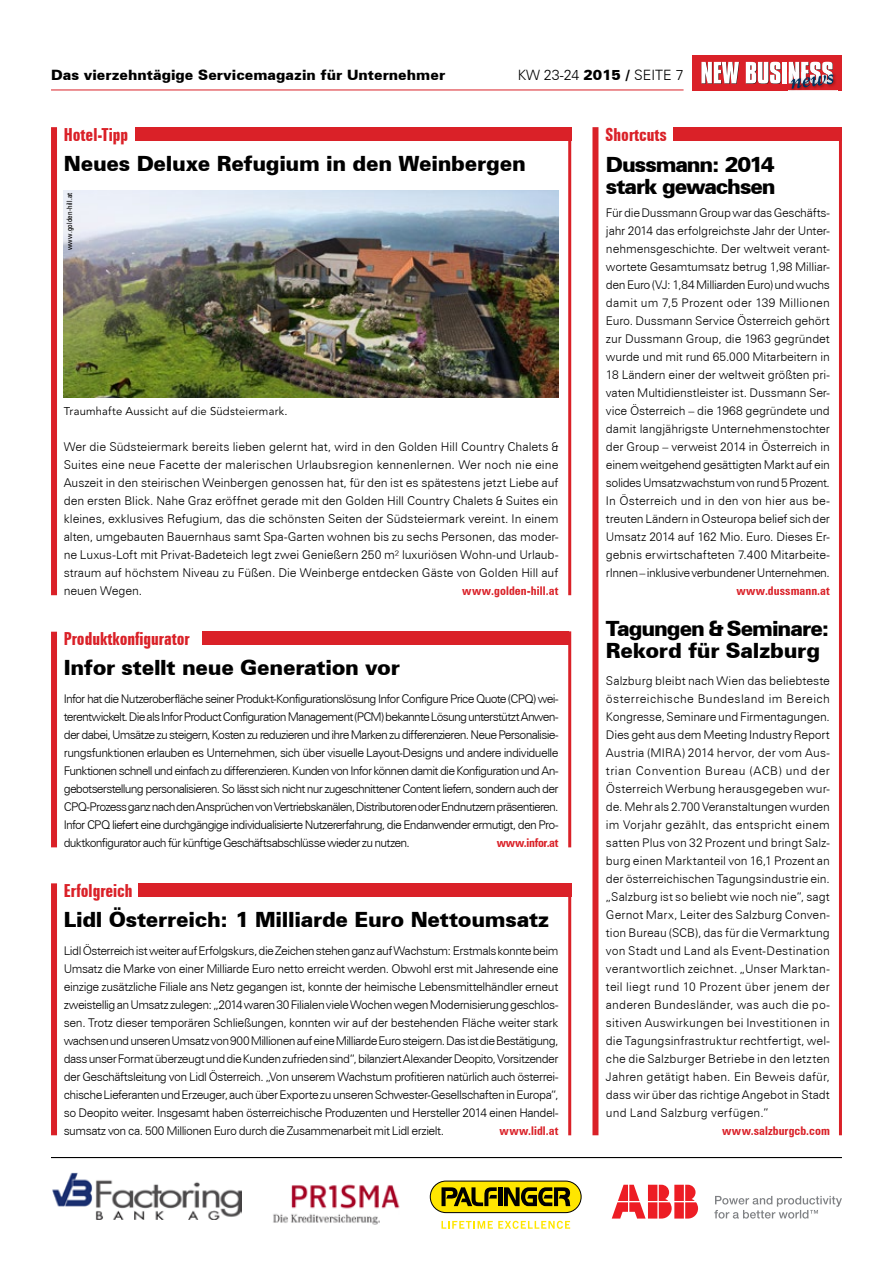
<style>
.page{position:relative;width:893px;height:1263px;background:#fff}
.page>*{position:absolute;margin:0;border:0;box-sizing:border-box;transform-origin:0 0}
.t1{font:900 21px "Zurich BT";letter-spacing:-.015em;color:#000}
.t2{font:900 21px/22.5px "Zurich BT";letter-spacing:-.04em;color:#000}
.t3{font:900 21px/22.5px "Zurich BT";letter-spacing:-.055em;color:#000}
.t4{font:700 extra-condensed 18px "Zurich BT";color:#da2128}
.t5{font:900 14.25px "Zurich BT";color:#000}
.t6{font:300 14.25px "Zurich BT";color:#000}
.t7{font:300 12.15px/18px "Zurich BT";letter-spacing:-.005em;color:#000;text-align:justify}
.t8{font:300 12px/18px "Zurich BT";letter-spacing:-.035em;color:#000;text-align:justify}
.t9{font:700 condensed 12px "Zurich BT";letter-spacing:.005em;color:#da2128}
.t10{font:700 condensed 12px "Zurich BT";letter-spacing:-.025em;color:#da2128}
.t11{font:11.25px "Avenir LT Std";letter-spacing:.015em;color:#000}
.t12{font:condensed 7.5px "Zurich BT";letter-spacing:.025em;color:#000}
.s1{font-weight:900}
</style>
<div class="page">
<hr style="left:51px;top:90px;width:633px;height:1px;background:#da2128">
<div style="left:692px;top:55px;width:150px;height:35px;background:#da2128"></div>
<hr style="left:783px;top:62px;width:4px;height:22px;background:#fff">
<svg style="left:701px;top:62px;width:38px;height:22px"></svg>
<svg style="left:746px;top:62px;width:35px;height:22px"></svg>
<div style="left:782px;top:62px;width:5px;height:21px;background:#fff"></div>
<img style="left:788px;top:72px;width:48px;height:18px">
<svg style="left:789px;top:62px;width:44px;height:27px"></svg>
<img style="left:52px;top:1173px;width:190px;height:46px">
<svg style="left:714px;top:1196px;width:128px;height:22px"></svg>
<svg style="left:612px;top:1185px;width:86px;height:33px"></svg>
<img style="left:273px;top:1184px;width:127px;height:41px">
<svg style="left:430px;top:1180px;width:152px;height:33px;background:#a79810"></svg>
<svg style="left:441px;top:1221px;width:129px;height:8px"></svg>
<div style="left:51px;top:632px;width:6px;height:215px;background:#da2128"></div>
<div style="left:202px;top:631px;width:367px;height:14px;background:#da2128"></div>
<hr style="left:568px;top:631px;width:3px;height:216px;background:#da2128">
<div style="left:592px;top:127px;width:6px;height:1008px;background:#da2128"></div>
<div style="left:674px;top:127px;width:168px;height:14px;background:#da2128"></div>
<hr style="left:839px;top:127px;width:3px;height:1008px;background:#da2128">
<div style="left:51px;top:127px;width:6px;height:468px;background:#da2128"></div>
<div style="left:135px;top:127px;width:436px;height:14px;background:#da2128"></div>
<hr style="left:568px;top:127px;width:3px;height:468px;background:#da2128">
<div style="left:51px;top:883px;width:6px;height:252px;background:#da2128"></div>
<div style="left:138px;top:883px;width:433px;height:14px;background:#da2128"></div>
<hr style="left:568px;top:883px;width:3px;height:252px;background:#da2128">
<hr style="left:51px;top:1157px;width:791px;height:1px;background:#000">
<img style="left:64px;top:190px;width:494px;height:207px">
<p class="t5" style="left:51px;top:66px;width:396px">Das vierzehntägige Servicemagazin für Unternehmer</p>
<p class="t6" style="left:518px;top:66px;width:167px">KW 23-24 <span class="s1">2015 /</span> SEITE 7</p>
<h2 class="t4" style="left:64px;top:124px;width:66px">Hotel-Tipp</h2>
<h2 class="t4" style="left:605px;top:124px;width:63px">Shortcuts</h2>
<h1 class="t1" style="left:64px;top:151px;width:463px">Neues Deluxe Refugium in den Weinbergen</h1>
<h1 class="t3" style="left:606px;top:153px;width:171px">Dussmann: 2014 stark gewachsen</h1>
<p class="t8" style="left:606px;top:204px;width:225px">Für die Dussmann Group war das Geschäfts&shy;jahr 2014 das erfolgreichste Jahr der Unter&shy;nehmensgeschichte. Der weltweit verant&shy;wortete Gesamtumsatz betrug 1,98 Milliar&shy;den Euro (VJ: 1,84 Milliarden Euro) und wuchs damit um 7,5 Prozent oder 139 Millionen Euro. Dussmann Service Österreich gehört zur Dussmann Group, die 1963 gegründet wurde und mit rund 65.000 Mitarbeitern in 18 Ländern einer der weltweit größten pri&shy;vaten Multidienstleister ist. Dussmann Ser&shy;vice Österreich – die 1968 gegründete und damit langjährigste Unternehmenstochter der Group – verweist 2014 in Österreich in einem weitgehend gesättigten Markt auf ein solides Umsatzwachstum von rund 5 Prozent.<br>In Österreich und in den von hier aus be&shy;treuten Ländern in Osteuropa belief sich der Umsatz 2014 auf 162 Mio. Euro. Dieses Er&shy;gebnis erwirtschafteten 7.400 Mitarbeite&shy;rInnen – inklusive verbundener Unternehmen.</p>
<p class="t9" style="left:736px;top:584px;width:95px">www.dussmann.at</p>
<h1 class="t2" style="left:606px;top:617px;width:225px">Tagungen &amp; Seminare:<br>Rekord für Salzburg</h1>
<p class="t8" style="left:606px;top:672px;width:225px">Salzburg bleibt nach Wien das beliebteste österreichische Bundesland im Bereich Kongresse, Seminare und Firmentagungen.<br>Dies geht aus dem Meeting Industry Report Austria (MIRA) 2014 hervor, der vom Aus&shy;trian Convention Bureau (ACB) und der Österreich Werbung herausgegeben wur&shy;de. Mehr als 2.700 Veranstaltungen wurden im Vorjahr gezählt, das entspricht einem satten Plus von 32 Prozent und bringt Salz&shy;burg einen Marktanteil von 16,1 Prozent an der österreichischen Tagungsindustrie ein. „Salzburg ist so beliebt wie noch nie”, sagt Gernot Marx, Leiter des Salzburg Conven&shy;tion Bureau (SCB), das für die Vermarktung von Stadt und Land als Event-Destination verantwortlich zeichnet. „Unser Marktan&shy;teil liegt rund 10 Prozent über jenem der anderen Bundesländer, was auch die po&shy;sitiven Auswirkungen bei Investitionen in die Tagungsinfrastruktur rechtfertigt, wel&shy;che die Salzburger Betriebe in den letzten Jahren getätigt haben. Ein Beweis dafür, dass wir über das richtige Angebot in Stadt und Land Salzburg verfügen.”</p>
<p class="t9" style="left:722px;top:1124px;width:109px">www.salzburgcb.com</p>
<p class="t12" style="left:65px;top:250px;width:59px;rotate:-90deg">www.golden-hill.at</p>
<p class="t11" style="left:64px;top:405px;width:225px">Traumhafte Aussicht auf die Südsteiermark.</p>
<p class="t7" style="left:64px;top:438px;width:496px">Wer die Südsteiermark bereits lieben gelernt hat, wird in den Golden Hill Country Chalets &amp; Suites eine neue Facette der malerischen Urlaubsregion kennenlernen. Wer noch nie eine Auszeit in den steirischen Weinbergen genossen hat, für den ist es spätestens jetzt Liebe auf den ersten Blick. Nahe Graz eröffnet gerade mit den Golden Hill Country Chalets &amp; Suites ein kleines, exklusives Refugium, das die schönsten Seiten der Südsteiermark vereint. In einem alten, umgebauten Bauernhaus samt Spa-Garten wohnen bis zu sechs Personen, das moder&shy;ne Luxus-Loft mit Privat-Badeteich legt zwei Genießern 250 m² luxuriösen Wohn-und Urlaub&shy;straum auf höchstem Niveau zu Füßen. Die Weinberge entdecken Gäste von Golden Hill auf neuen Wegen.</p>
<p class="t9" style="left:462px;top:584px;width:98px">www.golden-hill.at</p>
<h2 class="t4" style="left:64px;top:628px;width:127px">Produktkonfigurator</h2>
<h1 class="t1" style="left:64px;top:655px;width:338px">Infor stellt neue Generation vor</h1>
<p class="t8" style="left:64px;top:690px;width:496px">Infor hat die Nutzeroberfläche seiner Produkt-Konfigurationslösung Infor Configure Price Quote (CPQ) wei&shy;terentwickelt. Die als Infor Product Configuration Management (PCM) bekannte Lösung unterstützt Anwen&shy;der dabei, Umsätze zu steigern, Kosten zu reduzieren und ihre Marken zu differenzieren. Neue Personalisie&shy;rungsfunktionen erlauben es Unternehmen, sich über visuelle Layout-Designs und andere individuelle Funktionen schnell und einfach zu differenzieren. Kunden von Infor können damit die Konfiguration und An&shy;gebotserstellung personalisieren. So lässt sich nicht nur zugeschnittener Content liefern, sondern auch der CPQ-Prozess ganz nach den Ansprüchen von Vertriebskanälen, Distributoren oder Endnutzern präsentieren.<br>Infor CPQ liefert eine durchgängige individualisierte Nutzererfahrung, die Endanwender ermutigt, den Pro&shy;duktkonfigurator auch für künftige Geschäftsabschlüsse wieder zu nutzen.</p>
<p class="t10" style="left:497px;top:836px;width:63px">www.infor.at</p>
<h2 class="t4" style="left:64px;top:880px;width:70px">Erfolgreich</h2>
<h1 class="t1" style="left:64px;top:907px;width:487px">Lidl Österreich: 1 Milliarde Euro Nettoumsatz</h1>
<p class="t8" style="left:64px;top:942px;width:496px">Lidl Österreich ist weiter auf Erfolgskurs, die Zeichen stehen ganz auf Wachstum: Erstmals konnte beim Umsatz die Marke von einer Milliarde Euro netto erreicht werden. Obwohl erst mit Jahresende eine einzige zusätzliche Filiale ans Netz gegangen ist, konnte der heimische Lebensmittelhändler erneut zweistellig an Umsatz zulegen: „2014 waren 30 Filialen viele Wochen wegen Modernisierung geschlos&shy;sen. Trotz dieser temporären Schließungen, konnten wir auf der bestehenden Fläche weiter stark wachsen und unseren Umsatz von 900 Millionen auf eine Milliarde Euro steigern. Das ist die Bestätigung, dass unser Format überzeugt und die Kunden zufrieden sind“, bilanziert Alexander Deopito, Vorsitzender der Geschäftsleitung von Lidl Österreich. „Von unserem Wachstum profitieren natürlich auch österrei&shy;chische Lieferanten und Erzeuger, auch über Exporte zu unseren Schwester-Gesellschaften in Europa“, so Deopito weiter. Insgesamt haben österreichische Produzenten und Hersteller 2014 einen Handel&shy;sumsatz von ca. 500 Millionen Euro durch die Zusammenarbeit mit Lidl erzielt.</p>
<p class="t9" style="left:500px;top:1124px;width:60px">www.lidl.at</p>
</div>
